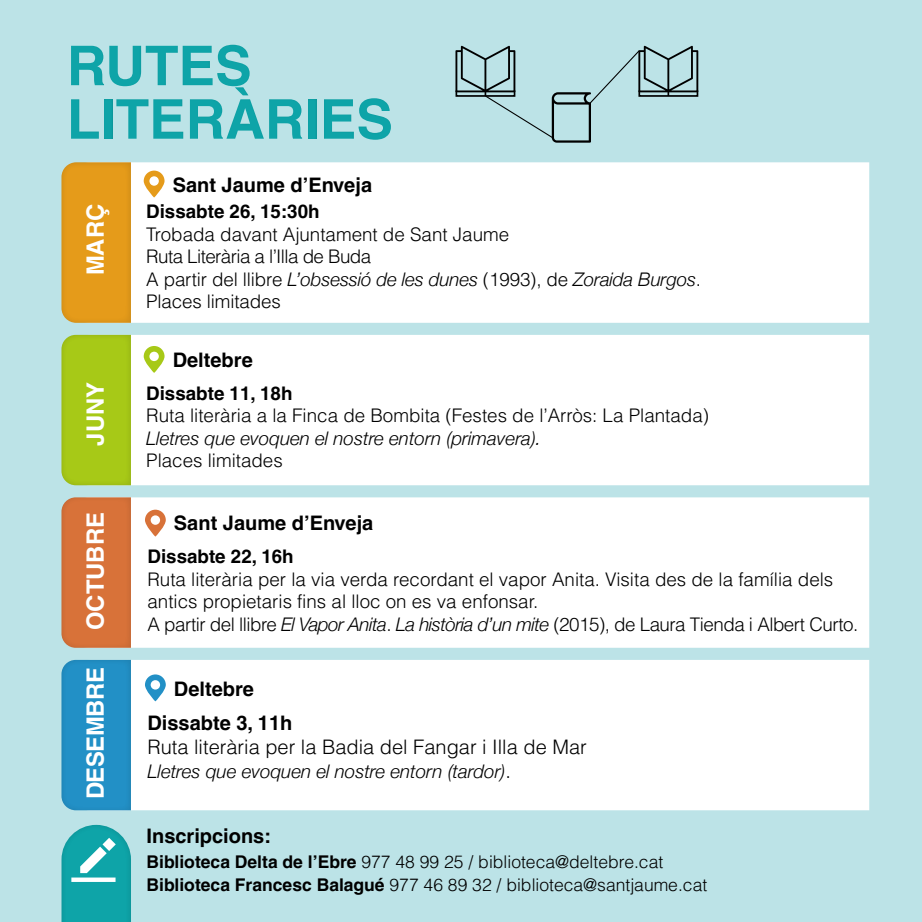
<style>
.page{position:relative;width:922px;height:922px;background:#fff}
.page>*{position:absolute;margin:0;border:0;box-sizing:border-box;transform-origin:0 0}
.t1{font:700 23.88px "Helvetica LT Pro";color:#fff}
.t2{font:700 23.88px "Helvetica LT Pro";letter-spacing:-.02em;color:#fff}
.t3{font:700 20px "Helvetica LT Pro";color:#000}
.t4{font:300 20px "Helvetica LT Pro";color:#000}
.t5{font:300 18.75px/22.5px "Helvetica LT Pro";color:#000}
.t6{font:italic 300 18.75px "Helvetica Neue";color:#000}
.t7{font:700 18.75px "Helvetica LT Pro";color:#000}
.t8{font:300 17.5px/22.5px "Helvetica LT Pro";color:#000}
.s1{font-family:"Helvetica LT Pro";font-style:normal}
.s2{font-family:"Helvetica Neue";font-style:italic}
.s3{font-family:"Helvetica LT Pro";font-style:normal;font-size:20px}
.s4{font-weight:700}
</style>
<div class="page">
<div style="left:0;top:0;width:921px;height:921px;background:#bce3e7"></div>
<svg style="left:71px;top:45px;width:231px;height:94px"></svg>
<div style="left:308px;top:99px;width:8px;height:40px;background:#0ea4a8"></div>
<svg style="left:324px;top:98px;width:67px;height:42px"></svg>
<svg style="left:455px;top:46px;width:243px;height:97px"></svg>
<div style="left:131px;top:162px;width:738px;height:161px;background:#fff"></div>
<svg style="left:61px;top:162px;width:70px;height:161px;background:#e29b1e"></svg>
<div style="left:131px;top:335px;width:738px;height:150px;background:#fff"></div>
<svg style="left:61px;top:335px;width:70px;height:150px;background:#a6c81b"></svg>
<div style="left:131px;top:497px;width:738px;height:150px;background:#fff"></div>
<svg style="left:61px;top:497px;width:70px;height:150px;background:#d6743c"></svg>
<div style="left:131px;top:660px;width:738px;height:150px;background:#fff"></div>
<svg style="left:61px;top:659px;width:70px;height:151px;background:#2691c5"></svg>
<svg style="left:144px;top:170px;width:20px;height:27px"></svg>
<svg style="left:144px;top:346px;width:20px;height:26px"></svg>
<svg style="left:145px;top:509px;width:21px;height:27px"></svg>
<svg style="left:145px;top:674px;width:21px;height:27px"></svg>
<svg style="left:61px;top:824px;width:70px;height:97px;background:#32b0b4"></svg>
<p class="t3" style="left:173px;top:173px;width:201px">Sant Jaume d’Enveja</p>
<p class="t1" style="left:81px;top:275px;width:73px;rotate:-90deg">MARÇ</p>
<p class="t7" style="left:146px;top:200px;width:175px">Dissabte 26, 15:30h</p>
<p class="t5" style="left:146px;top:223px;width:364px">Trobada davant Ajuntament de Sant Jaume<br>Ruta Literària a l’Illa de Buda</p>
<p class="t6" style="left:146px;top:264px;width:556px"><span class="s1">A partir del llibre</span> L’obsessió de les dunes <span class="s1">(1993), de</span> Zoraida Burgos<span class="s1">.</span></p>
<p class="t5" style="left:146px;top:290px;width:136px">Places limitades</p>
<p class="t1" style="left:81px;top:309px;width:73px;rotate:-90deg">MARÇ</p>
<p class="t3" style="left:173px;top:347px;width:82px">Deltebre</p>
<p class="t1" style="left:81px;top:445px;width:65px;rotate:-90deg">JUNY</p>
<p class="t7" style="left:146px;top:381px;width:148px">Dissabte 11, 18h</p>
<p class="t5" style="left:146px;top:404px;width:564px">Ruta literària a la Finca de Bombita (Festes de l’Arròs: La Plantada)</p>
<p class="t6" style="left:146px;top:423px;width:396px">Lletres que evoquen el nostre entorn (primavera).</p>
<p class="t5" style="left:146px;top:449px;width:138px">Places limitades</p>
<p class="t1" style="left:81px;top:630px;width:120px;rotate:-90deg">OCTUBRE</p>
<p class="t2" style="left:81px;top:799px;width:133px;rotate:-90deg">DESEMBRE</p>
<p class="t3" style="left:174px;top:511px;width:201px">Sant Jaume d’Enveja</p>
<p class="t7" style="left:147px;top:545px;width:148px">Dissabte 22, 16h</p>
<p class="t5" style="left:147px;top:567px;width:712px">Ruta literària per la via verda recordant el vapor Anita. Visita des de la família dels antics propietaris fins al lloc on es va enfonsar.<br>A partir del llibre <span class="s2">El Vapor Anita</span>. <span class="s2">La història d’un mite</span> (2015), de Laura Tienda i Albert Curto.</p>
<p class="t3" style="left:174px;top:676px;width:82px">Deltebre</p>
<p class="t3" style="left:147px;top:710px;width:146px">Dissabte 3, 11h</p>
<p class="t4" style="left:147px;top:734px;width:441px">Ruta literària per la Badia del Fangar i Illa de Mar</p>
<p class="t6" style="left:147px;top:756px;width:365px">Lletres que evoquen el nostre entorn (tardor)<span class="s3">.</span></p>
<p class="t3" style="left:146px;top:823px;width:126px">Inscripcions:</p>
<p class="t8" style="left:146px;top:850px;width:562px"><span class="s4">Biblioteca Delta de l’Ebre</span> 977 48 99 25 / biblioteca@deltebre.cat<br><span class="s4">Biblioteca Francesc Balagué</span> 977 46 89 32 / biblioteca@santjaume.cat</p>
</div>
